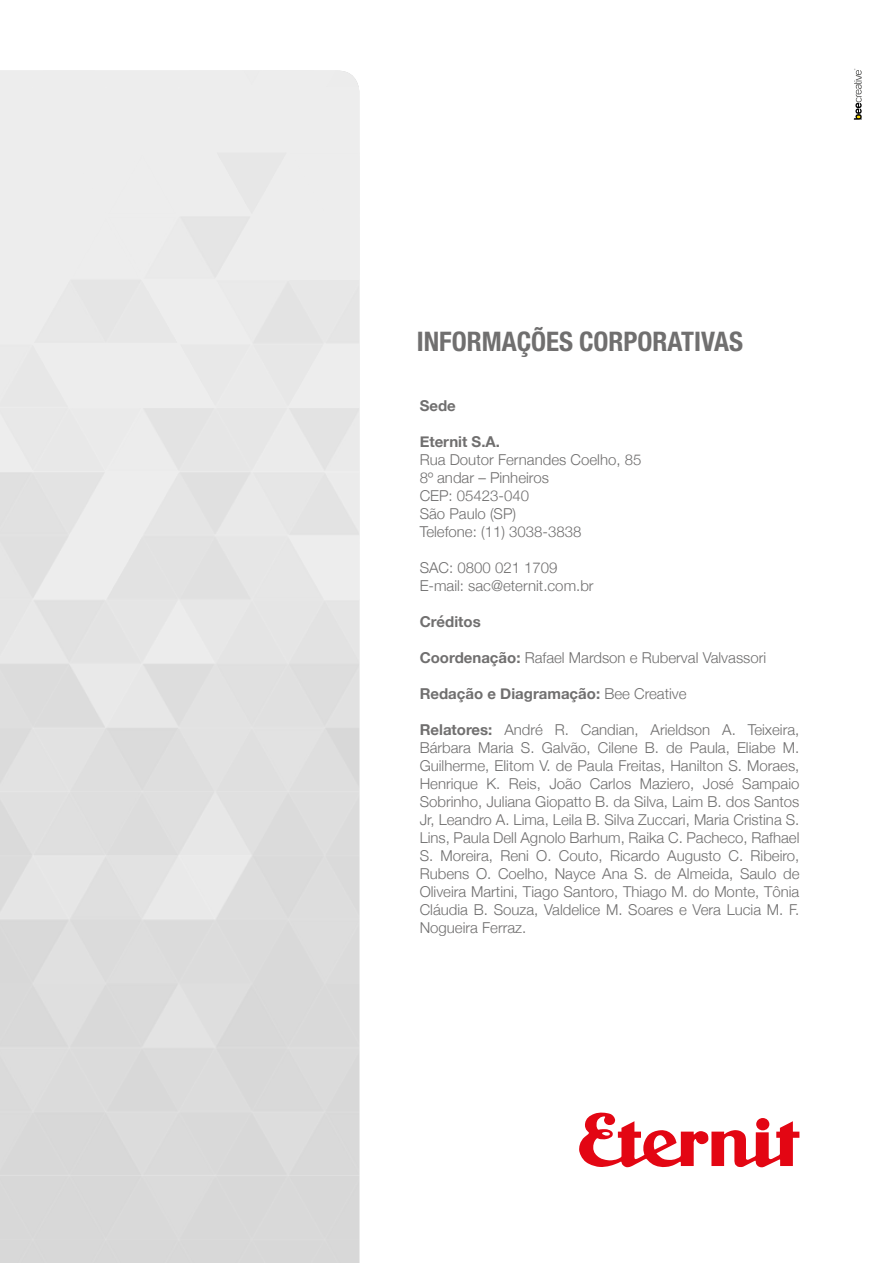
<style>
.page{position:relative;width:893px;height:1263px;background:#fff}
.page>*{position:absolute;margin:0;border:0;box-sizing:border-box;transform-origin:0 0}
.t1{font:700 condensed 27px "Helvetica Neue";color:#706f6f}
.t2{font:300 15px/18px "Helvetica Neue";color:#706f6f}
.t3{font:700 15px "Helvetica Neue";color:#706f6f}
.s1{font-weight:700}
.s2{font-weight:300}
</style>
<div class="page">
<svg style="left:579px;top:1112px;width:220px;height:55px"></svg>
<svg style="left:854px;top:69px;width:8px;height:51px"></svg>
<h1 class="t1" style="left:417px;top:325px;width:328px">INFORMAÇÕES CORPORATIVAS</h1>
<p class="t3" style="left:420px;top:394px;width:38px">Sede</p>
<p class="t3" style="left:420px;top:430px;width:82px">Eternit S.A.</p>
<p class="t2" style="left:420px;top:449px;width:223px">Rua Doutor Fernandes Coelho, 85<br>8º andar – Pinheiros<br>CEP: 05423-040<br>São Paulo (SP)<br>Telefone: (11) 3038-3838</p>
<p class="t2" style="left:420px;top:557px;width:175px">SAC: 0800 021 1709<br>E-mail: sac@eternit.com.br</p>
<p class="t3" style="left:420px;top:610px;width:63px">Créditos</p>
<p class="t2" style="left:420px;top:647px;width:348px"><span class="s1">Coordenação:</span> Rafael Mardson e Ruberval Valvassori</p>
<p class="t3" style="left:420px;top:682px;width:268px">Redação e Diagramação: <span class="s2">Bee Creative</span></p>
<p class="t2" style="left:420px;top:719px;width:381px;text-align:justify"><span class="s1">Relatores:</span> André R. Candian, Arieldson A. Teixeira, Bárbara Maria S. Galvão, Cilene B. de Paula, Eliabe M.<br>Guilherme, Elitom V. de Paula Freitas, Hanilton S. Moraes, Henrique K. Reis, João Carlos Maziero, José Sampaio Sobrinho, Juliana Giopatto B. da Silva, Laim B. dos Santos Jr, Leandro A. Lima, Leila B. Silva Zuccari, Maria Cristina S.<br>Lins, Paula Dell Agnolo Barhum, Raika C. Pacheco, Rafhael S. Moreira, Reni O. Couto, Ricardo Augusto C. Ribeiro, Rubens O. Coelho, Nayce Ana S. de Almeida, Saulo de Oliveira Martini, Tiago Santoro, Thiago M. do Monte, Tônia Cláudia B. Souza, Valdelice M. Soares e Vera Lucia M. F.<br>Nogueira Ferraz.</p>
</div>
